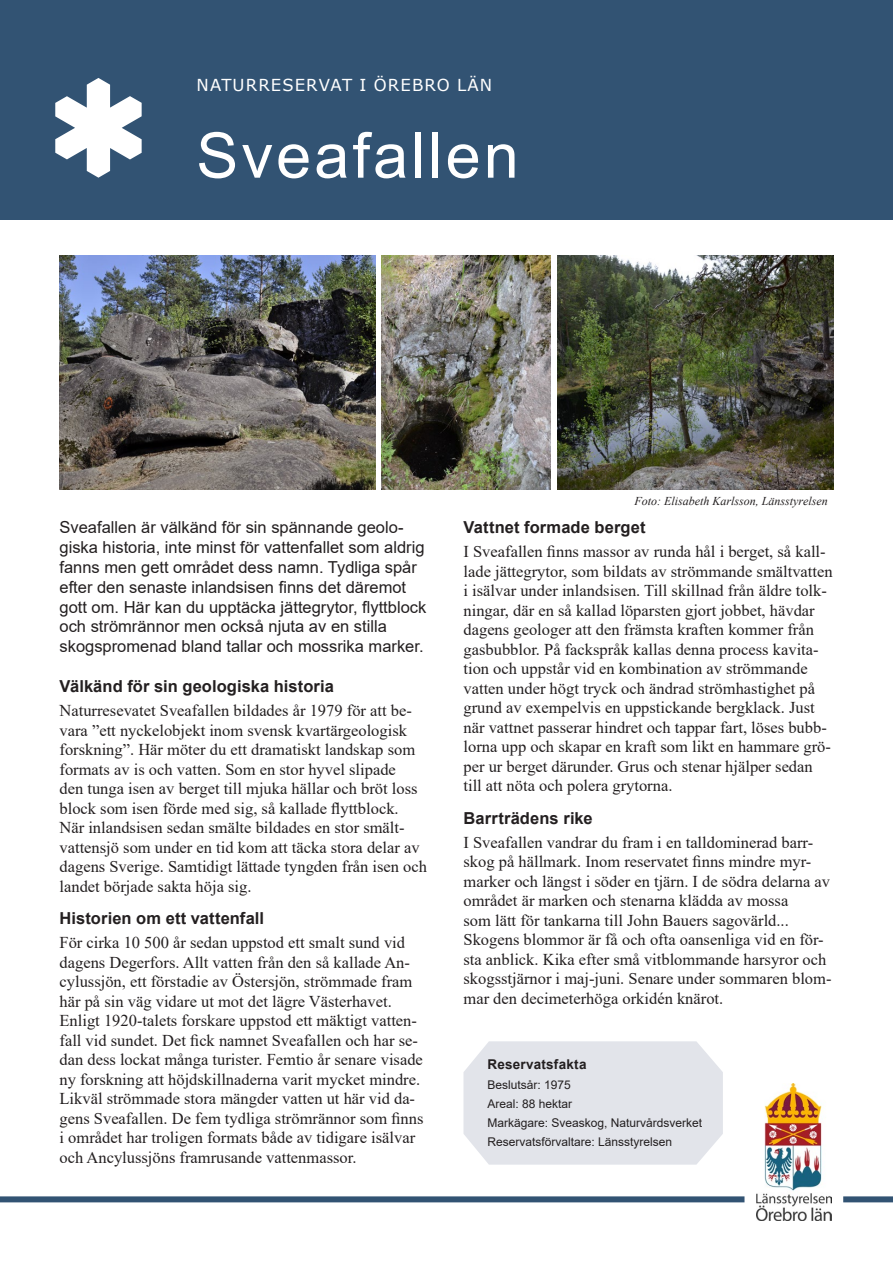
<style>
.page{position:relative;width:893px;height:1263px;background:#fff}
.page>*{position:absolute;margin:0;border:0;box-sizing:border-box;transform-origin:0 0}
.Rubrik_Reservatsnamn{font:63px "Arial";letter-spacing:.05em;color:#fff}
.Brödtext{font:16.5px/19.5px "Times New Roman";color:#231f20}
.Ingress{font:16.5px/19.8px "Arial";color:#231f20}
.Mellanrubrik{font:700 16.5px "Arial";letter-spacing:.005em;color:#231f20}
.Naturreservat_i_Öreb{font:16.5px "Verdana";letter-spacing:.065em;color:#fff}
.Faktarubrik{font:700 13.5px "Arial";letter-spacing:.015em;color:#231f20}
.Faktatext{font:12px "Arial";color:#231f20}
.Bildtext{font:italic 12px "Times New Roman";color:#231f20}
</style>
<div class="page">
<div style="left:0;top:1196px;width:744px;height:6px;background:#325373"></div>
<div style="left:0;top:0;width:893px;height:220px;background:#325373"></div>
<svg style="left:55px;top:78px;width:87px;height:100px"></svg>
<img style="left:60px;top:255px;width:316px;height:234px">
<img style="left:381px;top:255px;width:169px;height:234px">
<img style="left:557px;top:255px;width:277px;height:234px">
<svg style="left:463px;top:1041px;width:260px;height:124px;background:#e3e5eb"></svg>
<img style="left:756px;top:1083px;width:75px;height:137px">
<div style="left:843px;top:1196px;width:50px;height:6px;background:#325373"></div>
<h1 class="Naturreservat_i_Öreb" style="left:197px;top:73px;width:297px">NATURRESERVAT I ÖREBRO LÄN</h1>
<h1 class="Rubrik_Reservatsnamn" style="left:196px;top:112px;width:324px">Sveafallen</h1>
<p class="Bildtext" style="left:634px;top:492px;width:195px">Foto: Elisabeth Karlsson, Länsstyrelsen</p>
<p class="Ingress" style="left:60px;top:518px;width:368px">Sveafallen är välkänd för sin spännande geolo&shy;giska historia, inte minst för vattenfallet som aldrig fanns men gett området dess namn. Tydliga spår efter den senaste inlandsisen finns det däremot gott om. Här kan du upptäcka jättegrytor, flyttblock och strömrännor men också njuta av en stilla skogspromenad bland tallar och mossrika marker.</p>
<h2 class="Mellanrubrik" style="left:60px;top:675px;width:276px">Välkänd för sin geologiska historia</h2>
<p class="Brödtext" style="left:60px;top:700px;width:360px">Naturresevatet Sveafallen bildades år 1979 för att be&shy;vara ”ett nyckelobjekt inom svensk kvartärgeologisk forskning”. Här möter du ett dramatiskt landskap som formats av is och vatten. Som en stor hyvel slipade den tunga isen av berget till mjuka hällar och bröt loss block som isen förde med sig, så kallade flyttblock.</p>
<p class="Brödtext" style="left:60px;top:817px;width:369px">När inlandsisen sedan smälte bildades en stor smält&shy;vattensjö som under en tid kom att täcka stora delar av dagens Sverige. Samtidigt lättade tyngden från isen och landet började sakta höja sig.</p>
<h2 class="Mellanrubrik" style="left:60px;top:907px;width:206px">Historien om ett vattenfall</h2>
<p class="Brödtext" style="left:60px;top:932px;width:354px">För cirka 10 500 år sedan uppstod ett smalt sund vid dagens Degerfors. Allt vatten från den så kallade An&shy;cylussjön, ett förstadie av Östersjön, strömmade fram här på sin väg vidare ut mot det lägre Västerhavet.</p>
<p class="Brödtext" style="left:60px;top:1010px;width:365px">Enligt 1920-talets forskare uppstod ett mäktigt vatten&shy;fall vid sundet. Det fick namnet Sveafallen och har se&shy;dan dess lockat många turister. Femtio år senare visade ny forskning att höjdskillnaderna varit mycket mindre.<br>Likväl strömmade stora mängder vatten ut här vid da&shy;gens Sveafallen. De fem tydliga strömrännor som finns i området har troligen formats både av tidigare isälvar och Ancylussjöns framrusande vattenmassor.</p>
<h2 class="Mellanrubrik" style="left:463px;top:516px;width:184px">Vattnet formade berget</h2>
<p class="Brödtext" style="left:463px;top:541px;width:371px">I Sveafallen finns massor av runda hål i berget, så kal - lade jättegrytor, som bildats av strömmande smältvatten i isälvar under inlandsisen. Till skillnad från äldre tolk&shy;ningar, där en så kallad löparsten gjort jobbet, hävdar dagens geologer att den främsta kraften kommer från gasbubblor. På fackspråk kallas denna process kavita&shy;tion och uppstår vid en kombination av strömmande vatten under högt tryck och ändrad strömhastighet på grund av exempelvis en uppstickande bergklack. Just när vattnet passerar hindret och tappar fart, löses bubb&shy;lorna upp och skapar en kraft som likt en hammare grö&shy;per ur berget därunder. Grus och stenar hjälper sedan till att nöta och polera grytorna.</p>
<h2 class="Mellanrubrik" style="left:463px;top:806px;width:131px">Barrträdens rike</h2>
<p class="Brödtext" style="left:463px;top:832px;width:368px">I Sveafallen vandrar du fram i en talldominerad barr&shy;skog på hällmark. Inom reservatet finns mindre myr&shy;marker och längst i söder en tjärn. I de södra delarna av området är marken och stenarna klädda av mossa</p>
<p class="Brödtext" style="left:463px;top:910px;width:327px">som lätt för tankarna till John Bauers sagovärld...</p>
<p class="Brödtext" style="left:463px;top:929px;width:369px">Skogens blommor är få och ofta oansenliga vid en för&shy;sta anblick. Kika efter små vitblommande harsyror och skogsstjärnor i maj-juni. Senare under sommaren blom&shy;mar den decimeterhöga orkidén knärot.</p>
<h3 class="Faktarubrik" style="left:487px;top:1055px;width:101px">Reservatsfakta</h3>
<p class="Faktatext" style="left:487px;top:1076px;width:85px">Beslutsår: 1975</p>
<p class="Faktatext" style="left:487px;top:1095px;width:86px">Areal: 88 hektar</p>
<p class="Faktatext" style="left:487px;top:1115px;width:216px">Markägare: Sveaskog, Naturvårdsverket</p>
<p class="Faktatext" style="left:487px;top:1134px;width:186px">Reservatsförvaltare: Länsstyrelsen</p>
</div>
